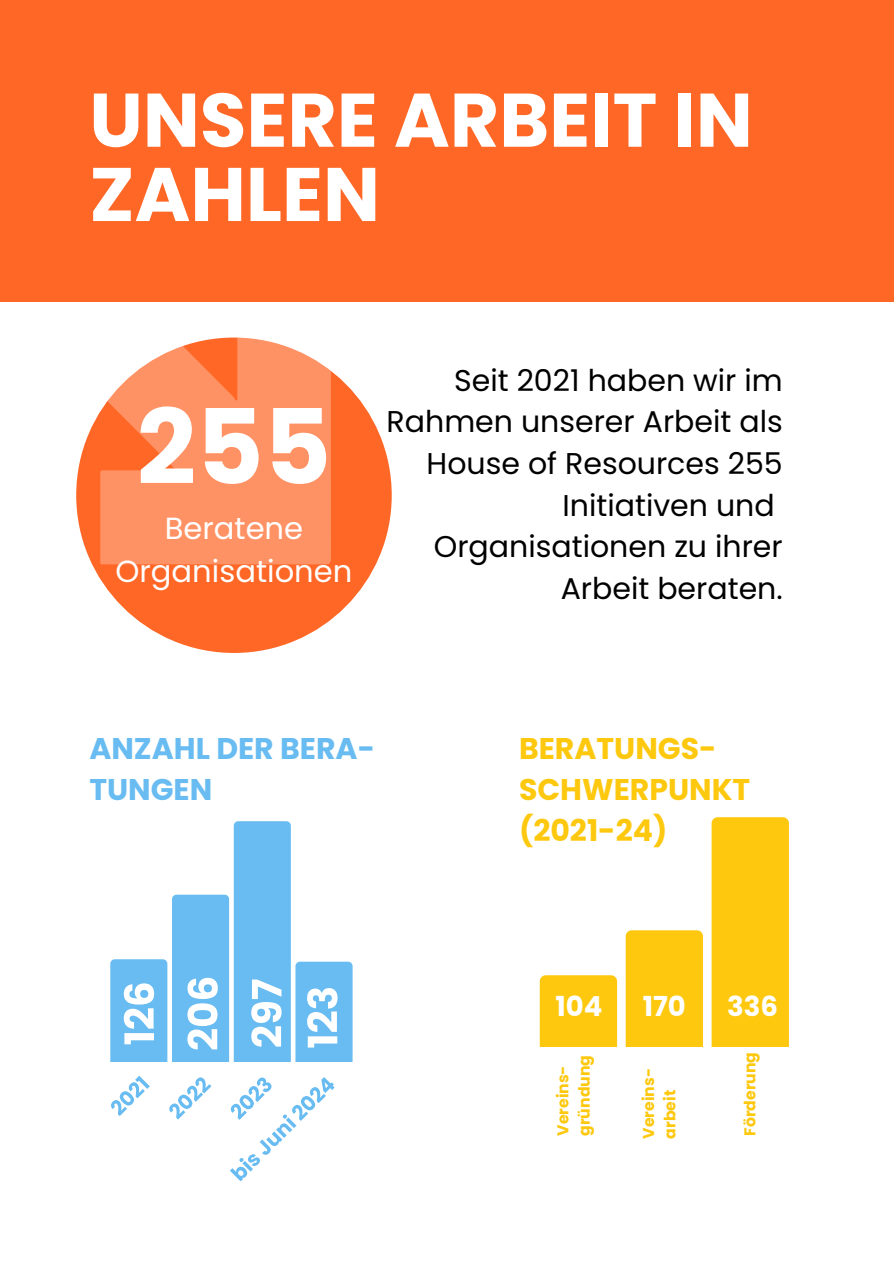
<style>
.page{position:relative;width:894px;height:1264px;background:#fff}
.page>*{position:absolute;margin:0;border:0;box-sizing:border-box;transform-origin:0 0}
.t1{font:700 103.8px "Poppins";color:#fff}
.t2{font:700 75.75px/74.2px "Poppins";color:#fff}
.t3{font:30.6px/42.8px "Poppins";color:#fff;text-align:center}
.t4{font:30px/41.7px "Poppins";color:#000;text-align:right}
.t5{font:700 30px/41px "Poppins";color:#fdc80e}
.t6{font:700 30px/41px "Poppins";color:#68bcf1}
.t7{font:700 27.6px "Poppins";color:#fff}
.t8{font:700 15.6px/21.3px "Poppins";color:#fdc80e}
</style>
<div class="page">
<div style="left:0;top:0;width:893px;height:302px;background:#ff6726"></div>
<div style="left:76px;top:337px;width:315px;height:316px;background:#ff6726;border-radius:50%"></div>
<svg style="left:91px;top:337px;width:240px;height:227px;fill:#ff9264"></svg>
<svg style="left:111px;top:1075px;width:39px;height:41px"></svg>
<svg style="left:169px;top:1077px;width:42px;height:42px"></svg>
<svg style="left:230px;top:1077px;width:104px;height:104px"></svg>
<svg style="left:110px;top:821px;width:242px;height:239px"></svg>
<div style="left:539px;top:975px;width:78px;height:71px;background:#fdc80e"></div>
<div style="left:625px;top:930px;width:77px;height:116px;background:#fdc80e"></div>
<div style="left:711px;top:817px;width:77px;height:229px;background:#fdc80e"></div>
<h5 class="t2" style="left:89px;top:83px;width:664px">UNSERE ARBEIT IN<br>ZAHLEN</h5>
<h2 class="t1" style="left:137px;top:375px;width:196px">255</h2>
<h1 class="t3" style="left:115px;top:507px;width:238px">Beratene<br>Organisationen</h1>
<h3 class="t4" style="left:386px;top:359px;width:397px">Seit 2021 haben wir im<br>Rahmen unserer Arbeit als<br>House of Resources 255<br>Initiativen und<br>Organisationen zu ihrer<br>Arbeit beraten.</h3>
<h5 class="t6" style="left:89px;top:728px;width:287px">ANZAHL DER BERA-<br>TUNGEN</h5>
<p class="t5" style="left:519px;top:728px;width:232px">BERATUNGS-<br>SCHWERPUNKT (2021-24)</p>
<h4 class="t7" style="left:555px;top:986px;width:48px">104</h4>
<h4 class="t7" style="left:642px;top:986px;width:45px">170</h4>
<p class="t7" style="left:726px;top:986px;width:52px">336</p>
<p class="t8" style="left:552px;top:1135px;width:82px;rotate:-90deg">Vereins&shy;gründung</p>
<h3 class="t8" style="left:637px;top:1138px;width:72px;rotate:-90deg">Vereins&shy;arbeit</h3>
<h4 class="t8" style="left:739px;top:1135px;width:85px;rotate:-90deg">Förderung</h4>
</div>
